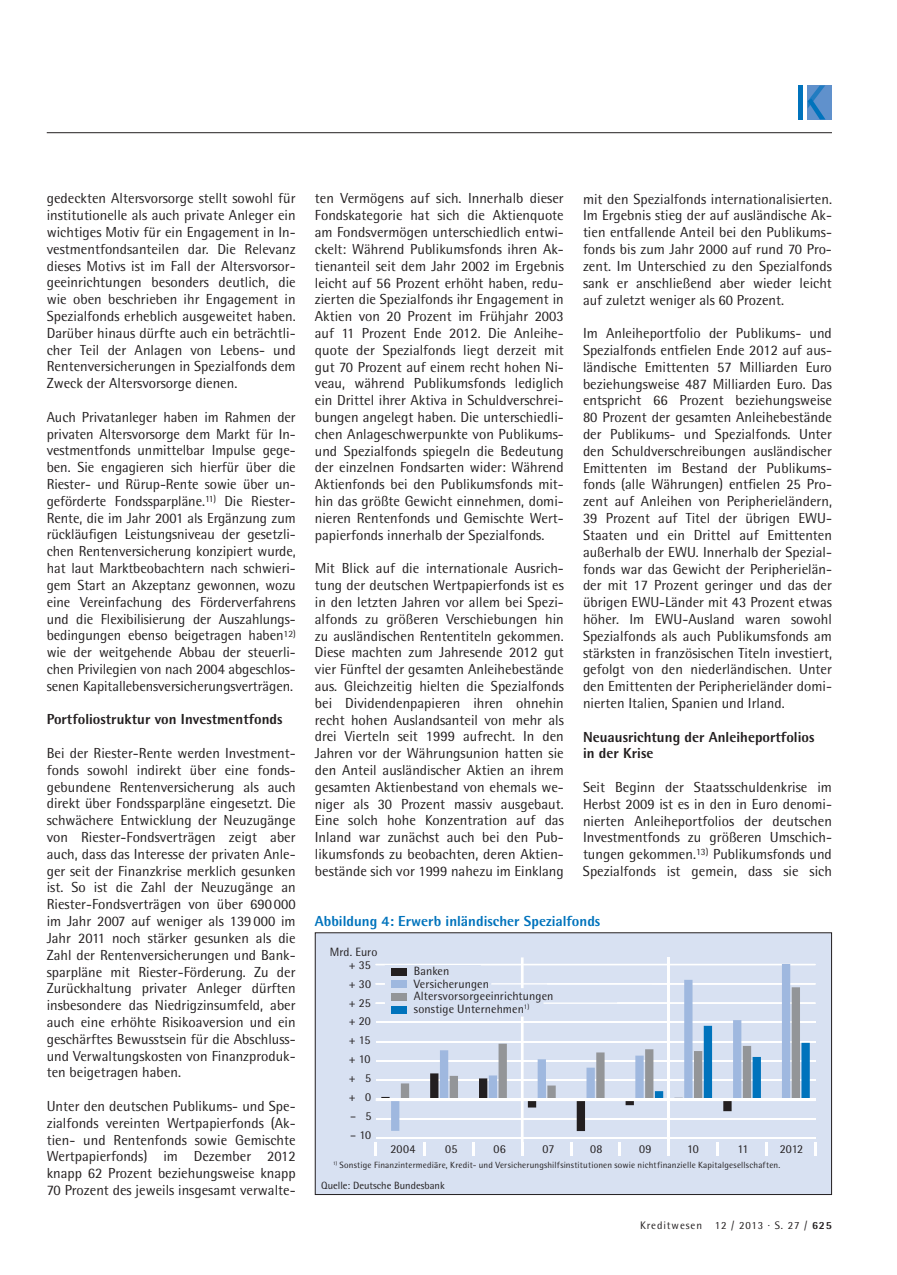
<style>
.page{position:relative;width:897px;height:1275px;background:#fff}
.page>*{position:absolute;margin:0;border:0;box-sizing:border-box;transform-origin:0 0}
.t1{font:14.55px/16.8px "Rotis Semi Sans";color:#231f20;text-align:justify}
.t2{font:800 14.55px/16.8px "Rotis Semi Sans";color:#231f20}
.t3{font:800 14.55px "Rotis Semi Sans";color:#0073bc}
.t4{font:12px/18.9px "Rotis Semi Sans";letter-spacing:.01em;color:#231f20}
.t5{font:10.95px "Rotis Semi Sans";letter-spacing:.08em;color:#231f20}
.t6{font:10.5px "Rotis Semi Sans";color:#231f20}
.t7{font:9px "Rotis Semi Sans";letter-spacing:.02em;color:#231f20}
.s1{font-weight:800}
</style>
<div class="page">
<hr style="left:47px;top:132px;width:784px;height:1px;background:#231f20">
<div style="left:807px;top:85px;width:24px;height:34px;background:#6091cc"></div>
<div style="left:797px;top:85px;width:5px;height:34px;background:#0073bc"></div>
<svg style="left:807px;top:85px;width:18px;height:34px"></svg>
<div style="left:315px;top:932px;width:516px;height:262px;background:#d8e1f2"></div>
<hr style="left:520px;top:1016px;width:3px;height:126px;background:#fff">
<hr style="left:520px;top:957px;width:3px;height:31px;background:#fff">
<hr style="left:667px;top:957px;width:3px;height:185px;background:#fff">
<hr style="left:374px;top:1142px;width:3px;height:14px;background:#fff">
<svg style="left:423px;top:1142px;width:2px;height:14px"></svg>
<svg style="left:472px;top:1142px;width:2px;height:14px"></svg>
<hr style="left:520px;top:1142px;width:3px;height:14px;background:#fff">
<hr style="left:569px;top:1142px;width:3px;height:14px;background:#fff">
<hr style="left:618px;top:1142px;width:3px;height:14px;background:#fff">
<hr style="left:667px;top:1142px;width:3px;height:14px;background:#fff">
<svg style="left:716px;top:1142px;width:2px;height:14px"></svg>
<svg style="left:765px;top:1142px;width:2px;height:14px"></svg>
<hr style="left:813px;top:1142px;width:3px;height:14px;background:#fff">
<hr style="left:375px;top:1137px;width:440px;height:2px;background:#fff">
<svg style="left:375px;top:964px;width:440px;height:1px"></svg>
<svg style="left:391px;top:964px;width:399px;height:19px"></svg>
<svg style="left:375px;top:983px;width:440px;height:148px"></svg>
<hr style="left:375px;top:1098px;width:440px;height:3px;background:#fff">
<div style="left:391px;top:968px;width:15px;height:7px;background:#231f20"></div>
<div style="left:391px;top:980px;width:15px;height:8px;background:#9fb8df"></div>
<div style="left:391px;top:993px;width:15px;height:7px;background:#939598"></div>
<div style="left:391px;top:1005px;width:15px;height:8px;background:#0073bc"></div>
<div style="left:315px;top:932px;width:516px;height:263px;border:1px solid #231f20"></div>
<p class="t1" style="left:47px;top:190px;width:250px">gedeckten Altersvorsorge stellt sowohl für institutionelle als auch private Anleger ein wichtiges Motiv für ein Engagement in In&shy;vestmentfondsanteilen dar. Die Relevanz dieses Motivs ist im Fall der Altersvorsor&shy;geeinrichtungen besonders deutlich, die wie oben beschrieben ihr Engagement in Spezialfonds erheblich ausgeweitet haben.<br>Darüber hinaus dürfte auch ein beträchtli&shy;cher Teil der Anlagen von Lebens- und Rentenversicherungen in Spezialfonds dem Zweck der Altersvorsorge dienen.</p>
<p class="t1" style="left:47px;top:408px;width:250px">Auch Privatanleger haben im Rahmen der privaten Altersvorsorge dem Markt für In&shy;vestmentfonds unmittelbar Impulse gege&shy;ben. Sie engagieren sich hierfür über die Riester- und Rürup-Rente sowie über un&shy;geförderte Fondssparpläne.<sup>11)</sup> Die Riester-Rente, die im Jahr 2001 als Ergänzung zum rückläufigen Leistungsniveau der gesetzli&shy;chen Rentenversicherung konzipiert wurde, hat laut Marktbeobachtern nach schwieri&shy;gem Start an Akzeptanz gewonnen, wozu eine Vereinfachung des Förderverfahrens und die Flexibilisierung der Auszahlungs&shy;bedingungen ebenso beigetragen haben<sup>12) </sup>wie der weitgehende Abbau der steuerli&shy;chen Privilegien von nach 2004 abgeschlos&shy;senen Kapitallebensversicherungsverträgen.</p>
<p class="t2" style="left:47px;top:710px;width:237px">Portfoliostruktur von Investmentfonds</p>
<p class="t1" style="left:47px;top:744px;width:250px">Bei der Riester-Rente werden Investment&shy;fonds sowohl indirekt über eine fonds&shy;gebundene Rentenversicherung als auch direkt über Fondssparpläne eingesetzt. Die schwächere Entwicklung der Neuzugänge von Riester-Fondsverträgen zeigt aber auch, dass das Interesse der privaten Anle&shy;ger seit der Finanzkrise merklich gesunken ist. So ist die Zahl der Neuzugänge an Riester-Fondsverträgen von über 690 000 im Jahr 2007 auf weniger als 139 000 im Jahr 2011 noch stärker gesunken als die Zahl der Rentenversicherungen und Bank&shy;sparpläne mit Riester-Förderung. Zu der Zurückhaltung privater Anleger dürften insbesondere das Niedrigzinsumfeld, aber auch eine erhöhte Risikoaversion und ein geschärftes Bewusstsein für die Abschluss&shy;und Verwaltungskosten von Finanzproduk&shy;ten beigetragen haben.</p>
<p class="t1" style="left:47px;top:1097px;width:250px">Unter den deutschen Publikums- und Spe&shy;zialfonds vereinten Wertpapierfonds (Ak&shy;tien- und Rentenfonds sowie Gemischte Wertpapierfonds) im Dezember 2012 knapp 62 Prozent beziehungsweise knapp 70 Prozent des jeweils insgesamt verwalte-</p>
<p class="t1" style="left:315px;top:190px;width:250px">ten Vermögens auf sich. Innerhalb dieser Fondskategorie hat sich die Aktienquote am Fondsvermögen unterschiedlich entwi&shy;ckelt: Während Publikumsfonds ihren Ak&shy;tienanteil seit dem Jahr 2002 im Ergebnis leicht auf 56 Prozent erhöht haben, redu&shy;zierten die Spezialfonds ihr Engagement in Aktien von 20 Prozent im Frühjahr 2003 auf 11 Prozent Ende 2012. Die Anleihe&shy;quote der Spezialfonds liegt derzeit mit gut 70 Prozent auf einem recht hohen Ni&shy;veau, während Publikumsfonds lediglich ein Drittel ihrer Aktiva in Schuldverschrei&shy;bungen angelegt haben. Die unterschiedli&shy;chen Anlageschwerpunkte von Publikums&shy;und Spezialfonds spiegeln die Bedeutung der einzelnen Fondsarten wider: Während Aktienfonds bei den Publikumsfonds mit&shy;hin das größte Gewicht einnehmen, domi&shy;nieren Rentenfonds und Gemischte Wert&shy;papierfonds innerhalb der Spezialfonds.</p>
<p class="t1" style="left:315px;top:560px;width:250px">Mit Blick auf die internationale Ausrich&shy;tung der deutschen Wertpapierfonds ist es in den letzten Jahren vor allem bei Spezi&shy;alfonds zu größeren Verschiebungen hin zu ausländischen Rententiteln gekommen.<br>Diese machten zum Jahresende 2012 gut vier Fünftel der gesamten Anleihebestände aus. Gleichzeitig hielten die Spezialfonds bei Dividendenpapieren ihren ohnehin recht hohen Auslandsanteil von mehr als drei Vierteln seit 1999 aufrecht. In den Jahren vor der Währungsunion hatten sie den Anteil ausländischer Aktien an ihrem gesamten Aktienbestand von ehemals we&shy;niger als 30 Prozent massiv ausgebaut.<br>Eine solch hohe Konzentration auf das Inland war zunächst auch bei den Pub&shy;likumsfonds zu beobachten, deren Aktien&shy;bestände sich vor 1999 nahezu im Einklang</p>
<p class="t1" style="left:582px;top:190px;width:250px">mit den Spezialfonds internationalisierten.<br>Im Ergebnis stieg der auf ausländische Ak&shy;tien entfallende Anteil bei den Publikums&shy;fonds bis zum Jahr 2000 auf rund 70 Pro&shy;zent. Im Unterschied zu den Spezialfonds sank er anschließend aber wieder leicht auf zuletzt weniger als 60 Prozent.</p>
<p class="t1" style="left:582px;top:325px;width:250px">Im Anleiheportfolio der Publikums- und Spezialfonds entfielen Ende 2012 auf aus&shy;ländische Emittenten 57 Milliarden Euro beziehungsweise 487 Milliarden Euro. Das entspricht 66 Prozent beziehungsweise 80 Prozent der gesamten Anleihebestände der Publikums- und Spezialfonds. Unter den Schuldverschreibungen ausländischer Emittenten im Bestand der Publikums&shy;fonds (alle Währungen) entfielen 25 Pro&shy;zent auf Anleihen von Peripherieländern, 39 Prozent auf Titel der übrigen EWU-Staaten und ein Drittel auf Emittenten außerhalb der EWU. Innerhalb der Spezial&shy;fonds war das Gewicht der Peripherielän&shy;der mit 17 Prozent geringer und das der übrigen EWU-Länder mit 43 Prozent etwas höher. Im EWU-Ausland waren sowohl Spezialfonds als auch Publikumsfonds am stärksten in französischen Titeln investiert, gefolgt von den niederländischen. Unter den Emittenten der Peripherieländer domi&shy;nierten Italien, Spanien und Irland.</p>
<p class="t2" style="left:582px;top:728px;width:233px">Neuausrichtung der Anleiheportfolios in der Krise</p>
<p class="t1" style="left:582px;top:778px;width:250px">Seit Beginn der Staatsschuldenkrise im Herbst 2009 ist es in den in Euro denomi&shy;nierten Anleiheportfolios der deutschen Investmentfonds zu größeren Umschich&shy;tungen gekommen.<sup>13)</sup> Publikumsfonds und Spezialfonds ist gemein, dass sie sich</p>
<p class="t3" style="left:315px;top:912px;width:287px">Abbildung 4: Erwerb inländischer Spezialfonds</p>
<p class="t4" style="left:413px;top:964px;width:141px;line-height:12.6px">Banken<br>Versicherungen<br>Altersvorsorgeeinrichtungen sonstige Unternehmen<sup>1)</sup></p>
<p class="t4" style="left:329px;top:942px;width:49px">Mrd. Euro</p>
<p class="t4" style="left:348px;top:955px;width:24px;text-align:justify">+ 35 + 30 + 25 + 20 + 15 + 10 + 5 + 0</p>
<p class="t4" style="left:350px;top:1106px;width:23px">– 5</p>
<p class="t4" style="left:350px;top:1125px;width:22px">– 10</p>
<p class="t4" style="left:390px;top:1139px;width:27px">2004</p>
<p class="t4" style="left:445px;top:1139px;width:14px">05</p>
<p class="t4" style="left:493px;top:1139px;width:14px">06</p>
<p class="t4" style="left:542px;top:1139px;width:13px">07</p>
<p class="t4" style="left:590px;top:1139px;width:14px">08</p>
<p class="t4" style="left:638px;top:1139px;width:14px">09</p>
<p class="t4" style="left:686px;top:1139px;width:13px">10</p>
<p class="t4" style="left:737px;top:1139px;width:13px">11</p>
<p class="t4" style="left:779px;top:1139px;width:25px">2012</p>
<p class="t7" style="left:333px;top:1159px;width:448px"><sup>1)</sup> Sonstige Finanzintermediäre, Kredit- und Versicherungshilfsinstitutionen sowie nichtfinanzielle Kapitalgesellschaften.</p>
<p class="t6" style="left:321px;top:1179px;width:125px">Quelle: Deutsche Bundesbank</p>
<p class="t5" style="left:640px;top:1218px;width:193px">Kreditwesen 12 / 2013 · S. 27 / <span class="s1">625</span></p>
</div>
